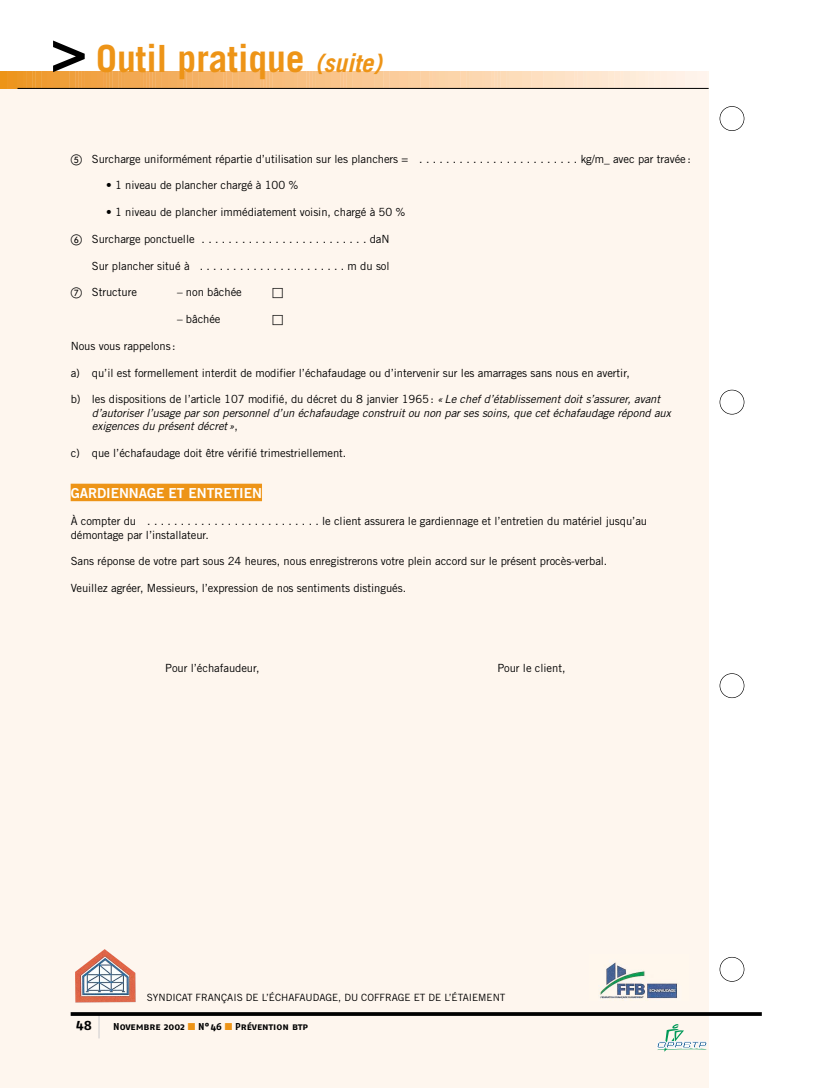
<style>
.page{position:relative;width:814px;height:1088px;background:#fff}
.page>*{position:absolute;margin:0;border:0;box-sizing:border-box;transform-origin:0 0}
.t1{font:700 37.5px "Trade Gothic";color:#ed9417}
.t2{font:13.75px "Trade Gothic Bold Two";letter-spacing:-.005em;color:#fff}
.t3{font:13.75px "Fago No Bold Lf Caps";color:#000}
.t4{font:11.25px/13.4px "Trade Gothic";letter-spacing:-.005em;color:#000}
.t5{font:italic 11.25px/13.4px "Trade Gothic";letter-spacing:-.005em;color:#000}
.t6{font:11.25px "European Pi Three";color:#000}
.t7{font:10px "Trade Gothic";color:#000}
.t8{font:10px "Fago No Bold Caps";letter-spacing:-.005em;color:#000}
.s1{font-family:"Trade Gothic Bold Cond Twenty";font-weight:400;font-size:62.5px;color:#000}
.s2{font-style:italic;font-size:25px}
.s3{font-style:normal}
.s4{color:#ed9417}
</style>
<div class="page">
<div style="left:719px;top:106px;width:25px;height:25px;border:1px solid #000;border-radius:50%"></div>
<div style="left:719px;top:390px;width:25px;height:24px;border:1px solid #000;border-radius:50%"></div>
<div style="left:719px;top:673px;width:25px;height:25px;border:1px solid #000;border-radius:50%"></div>
<div style="left:719px;top:956px;width:25px;height:25px;border:1px solid #000;border-radius:50%"></div>
<div style="left:0;top:88px;width:708px;height:999px;background:#fef6ee"></div>
<svg style="left:0;top:72px;width:709px;height:16px;background:#f7c58d"></svg>
<svg style="left:99px;top:1015px;width:1px;height:23px"></svg>
<svg style="left:657px;top:1024px;width:50px;height:27px"></svg>
<hr style="left:71px;top:1012px;width:691px;height:3px;background:#000">
<hr style="left:18px;top:88px;width:690px;height:1px;background:#000">
<div style="left:71px;top:483px;width:191px;height:18px;background:#ed9417"></div>
<img style="left:75px;top:949px;width:61px;height:53px">
<img style="left:600px;top:962px;width:77px;height:37px">
<h1 class="t1" style="left:50px;top:45px;width:333px"><span class="s1">&gt;</span> Outil pratique <span class="s2">(suite)</span></h1>
<p class="t4" style="left:92px;top:153px;width:600px">Surcharge uniformément répartie d’utilisation sur les planchers = . . . . . . . . . . . . . . . . . . . . . . . . kg/m_ avec par travée:</p>
<p class="t4" style="left:106px;top:180px;width:194px">• 1 niveau de plancher chargé à 100 %</p>
<p class="t4" style="left:106px;top:206px;width:301px">• 1 niveau de plancher immédiatement voisin, chargé à 50 %</p>
<p class="t4" style="left:92px;top:233px;width:299px">Surcharge ponctuelle . . . . . . . . . . . . . . . . . . . . . . . . . daN</p>
<p class="t4" style="left:92px;top:260px;width:299px">Sur plancher situé à . . . . . . . . . . . . . . . . . . . . . . m du sol</p>
<p class="t4" style="left:92px;top:287px;width:47px">Structure</p>
<p class="t4" style="left:177px;top:287px;width:66px">– non bâchée</p>
<p class="t6" style="left:272px;top:285px;width:13px">-</p>
<p class="t4" style="left:177px;top:313px;width:45px">– bâchée</p>
<p class="t6" style="left:272px;top:312px;width:13px">-</p>
<p class="t4" style="left:71px;top:340px;width:106px">Nous vous rappelons:</p>
<p class="t4" style="left:71px;top:367px;width:560px">a) qu’il est formellement interdit de modifier l’échafaudage ou d’intervenir sur les amarrages sans nous en avertir,</p>
<p class="t5" style="left:92px;top:394px;width:580px;text-indent:-21px"><span class="s3">b) les dispositions de l’article 107 modifié, du décret du 8 janvier 1965:</span> «Le chef d’établissement doit s’assurer, avant d’autoriser l’usage par son personnel d’un échafaudage construit ou non par ses soins, que cet échafaudage répond aux exigences du présent décret»<span class="s3">,</span></p>
<p class="t4" style="left:71px;top:447px;width:277px">c) que l’échafaudage doit être vérifié trimestriellement.</p>
<p class="t2" style="left:71px;top:488px;width:193px">GARDIENNAGE ET ENTRETIEN</p>
<p class="t4" style="left:71px;top:515px;width:578px">À compter du . . . . . . . . . . . . . . . . . . . . . . . . . . le client assurera le gardiennage et l’entretien du matériel jusqu’au démontage par l’installateur.</p>
<p class="t4" style="left:71px;top:555px;width:538px">Sans réponse de votre part sous 24 heures, nous enregistrerons votre plein accord sur le présent procès-verbal.</p>
<p class="t4" style="left:71px;top:582px;width:337px">Veuillez agréer, Messieurs, l’expression de nos sentiments distingués.</p>
<p class="t4" style="left:165px;top:662px;width:96px">Pour l’échafaudeur,</p>
<p class="t4" style="left:497px;top:662px;width:70px">Pour le client,</p>
<p class="t7" style="left:147px;top:993px;width:360px">SYNDICAT FRANÇAIS DE L’ÉCHAFAUDAGE, DU COFFRAGE ET DE L’ÉTAIEMENT</p>
<p class="t3" style="left:76px;top:1017px;width:17px">48</p>
<p class="t8" style="left:113px;top:1020px;width:197px">Novembre 2002 <span class="s4">■</span> N°46 <span class="s4">■</span> Prévention btp</p>
</div>
